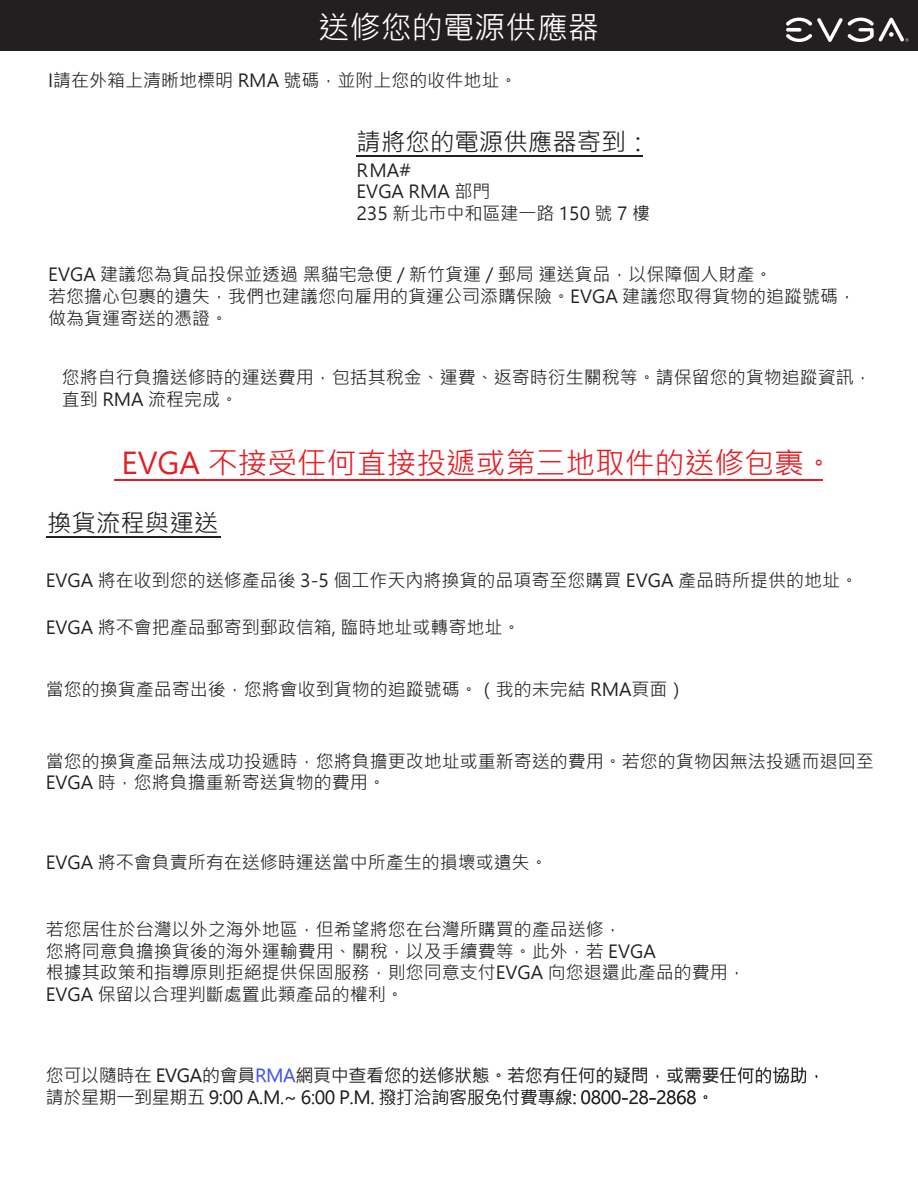
<style>
.page{position:relative;width:918px;height:1188px;background:#fff}
.page>*{position:absolute;margin:0;border:0;box-sizing:border-box;transform-origin:0 0}
.t1{font:31.2px "Microsoft Jheng Hei UI Regular";color:#fff}
.t2{font:29.85px "Microsoft Jheng Hei UI Regular";color:#e71b22}
.t3{font:24.45px "Microsoft Jheng Hei UI Regular";color:#231f20}
.t4{font:18px/21.6px "Microsoft Jheng Hei UI Regular";color:#231f20}
.t5{font:18px/21.6px "Microsoft Jheng Hei UI Regular";letter-spacing:-.02em;color:#231f20}
.s1{color:#4055ff}
</style>
<div class="page">
<div style="left:0;top:0;width:918px;height:51px;background:#231f20"></div>
<svg style="left:786px;top:18px;width:123px;height:24px"></svg>
<hr style="left:357px;top:156px;width:286px;height:1px;background:#231f20">
<svg style="left:83px;top:1068px;width:723px;height:37px"></svg>
<hr style="left:46px;top:537px;width:175px;height:1px;background:#231f20">
<hr style="left:115px;top:480px;width:708px;height:1px;background:#e71b22">
<h1 class="t1" style="left:318px;top:8px;width:282px">送修您的電源供應器</h1>
<p class="t4" style="left:48px;top:69px;width:471px">I請在外箱上清晰地標明 RMA 號碼，並附上您的收件地址。</p>
<h3 class="t3" style="left:357px;top:126px;width:295px">請將您的電源供應器寄到：</h3>
<p class="t4" style="left:357px;top:159px;width:295px">RMA#<br>EVGA RMA 部門<br>235 新北市中和區建一路 150 號 7 樓</p>
<p class="t4" style="left:48px;top:264px;width:810px">EVGA 建議您為貨品投保並透過 黑貓宅急便 / 新竹貨運 / 郵局 運送貨品，以保障個人財產。<br>若您擔心包裹的遺失，我們也建議您向雇用的貨運公司添購保險。EVGA 建議您取得貨物的追蹤號碼，做為貨運寄送的憑證。</p>
<p class="t4" style="left:62px;top:367px;width:812px">您將自行負擔送修時的運送費用，包括其稅金、運費、返寄時衍生關稅等。請保留您的貨物追蹤資訊，直到 RMA 流程完成。</p>
<h2 class="t2" style="left:121px;top:444px;width:714px">EVGA 不接受任何直接投遞或第三地取件的送修包裹。</h2>
<h3 class="t3" style="left:47px;top:508px;width:173px">換貨流程與運送</h3>
<p class="t4" style="left:46px;top:569px;width:814px">EVGA 將在收到您的送修產品後 3-5 個工作天內將換貨的品項寄至您購買 EVGA 產品時所提供的地址。</p>
<p class="t4" style="left:46px;top:617px;width:476px">EVGA 將不會把產品郵寄到郵政信箱, 臨時地址或轉寄地址。</p>
<p class="t4" style="left:46px;top:679px;width:641px">當您的換貨產品寄出後，您將會收到貨物的追蹤號碼。（我的未完結 RMA頁面）</p>
<p class="t4" style="left:46px;top:750px;width:829px">當您的換貨產品無法成功投遞時，您將負擔更改地址或重新寄送的費用。若您的貨物因無法投遞而退回至<br>EVGA 時，您將負擔重新寄送貨物的費用。</p>
<p class="t4" style="left:46px;top:852px;width:504px">EVGA 將不會負責所有在送修時運送當中所產生的損壞或遺失。</p>
<p class="t4" style="left:46px;top:919px;width:702px">若您居住於台灣以外之海外地區，但希望將您在台灣所購買的產品送修，<br>您將同意負擔換貨後的海外運輸費用、關稅，以及手續費等。此外，若 EVGA<br>根據其政策和指導原則拒絕提供保固服務，則您同意支付EVGA 向您退還此產品的費用，EVGA 保留以合理判斷處置此類產品的權利。</p>
<p class="t5" style="left:46px;top:1065px;width:781px">您可以隨時在 EVGA的會員<span class="s1">RMA</span>網頁中查看您的送修狀態。若您有任何的疑問，或需要任何的協助，請於星期一到星期五 9:00 A.M.~ 6:00 P.M. 撥打洽詢客服免付費專線: 0800-28-2868。</p>
</div>
